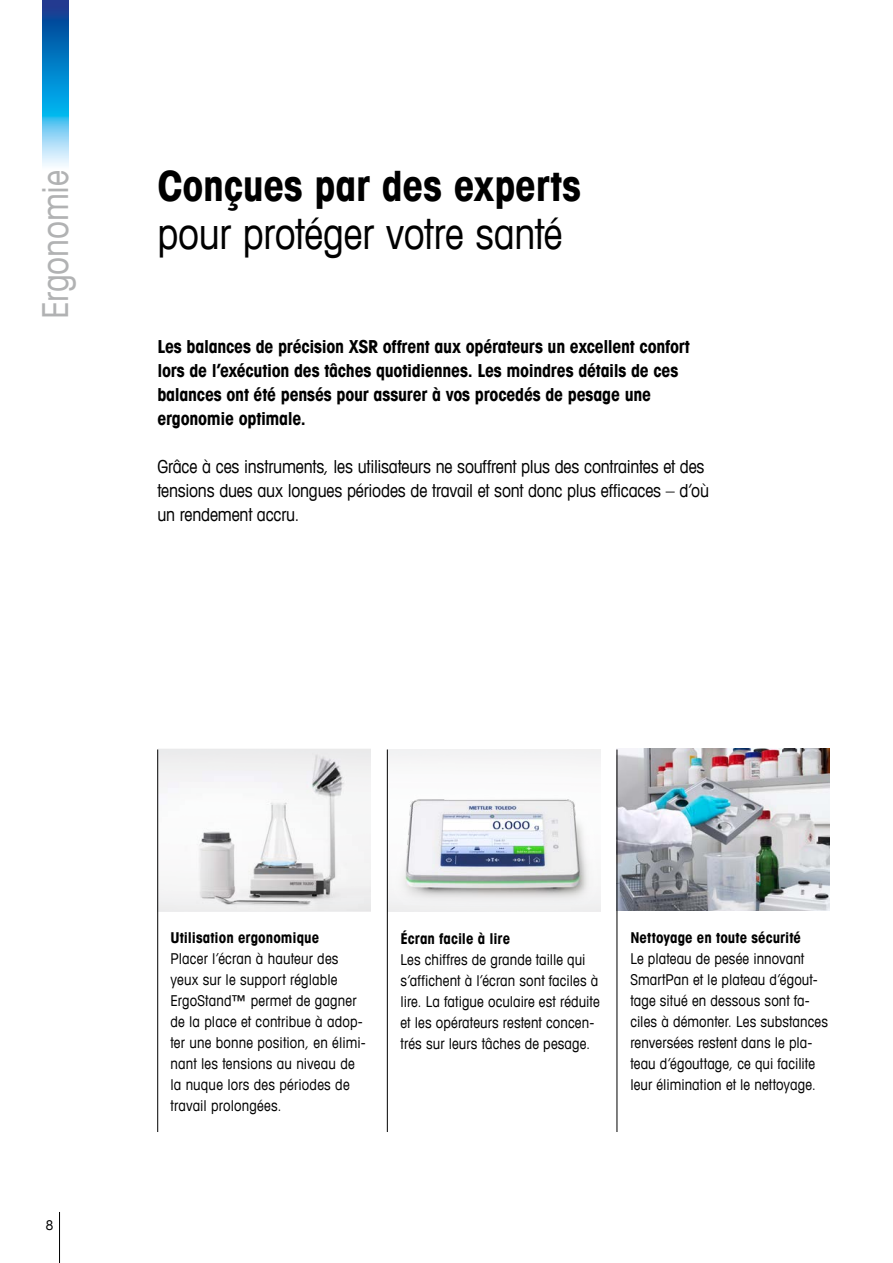
<style>
.page{position:relative;width:893px;height:1263px;background:#fff}
.page>*{position:absolute;margin:0;border:0;box-sizing:border-box;transform-origin:0 0}
.t1{font:condensed 42px "Avant Garde Com";letter-spacing:-.01em;color:#000}
.t2{font:700 condensed 42px "Avant Garde Com";letter-spacing:-.005em;color:#000}
.t3{font:condensed 36px "Avant Garde Com";letter-spacing:-.005em;color:#b1b2b3}
.t4{font:700 condensed 18px/24px "Avant Garde Com";letter-spacing:-.015em;color:#000}
.t5{font:condensed 18px/24px "Avant Garde Com";letter-spacing:-.01em;color:#000}
.t6{font:condensed 15px/21px "Avant Garde Com";letter-spacing:.01em;color:#000}
.t7{font:700 condensed 15px "Avant Garde Com";letter-spacing:.005em;color:#000}
.t8{font:condensed 13.5px "Avant Garde Com";color:#000}
</style>
<div class="page">
<hr style="left:59px;top:1212px;width:1px;height:51px;background:#000">
<img style="left:43px;top:0;width:25px;height:166px">
<img style="left:158px;top:749px;width:212px;height:161px">
<img style="left:618px;top:749px;width:211px;height:161px">
<hr style="left:387px;top:749px;width:1px;height:383px;background:#000">
<hr style="left:157px;top:749px;width:1px;height:383px;background:#000">
<img style="left:388px;top:783px;width:212px;height:127px">
<hr style="left:617px;top:749px;width:1px;height:383px;background:#000">
<h2 class="t3" style="left:33px;top:319px;width:150px;rotate:-90deg">Ergonomie</h2>
<h1 class="t2" style="left:157px;top:158px;width:425px">Conçues par des experts</h1>
<h1 class="t1" style="left:157px;top:207px;width:407px">pour protéger votre santé</h1>
<p class="t4" style="left:157px;top:334px;width:534px">Les balances de précision XSR offrent aux opérateurs un excellent confort lors de l’exécution des tâches quotidiennes. Les moindres détails de ces balances ont été pensés pour assurer à vos procedés de pesage une ergonomie optimale.</p>
<p class="t5" style="left:157px;top:454px;width:553px">Grâce à ces instruments, les utilisateurs ne souffrent plus des contraintes et des tensions dues aux longues périodes de travail et sont donc plus efficaces – d’où un rendement accru.</p>
<p class="t8" style="left:46px;top:1217px;width:9px">8</p>
<p class="t7" style="left:170px;top:928px;width:150px">Utilisation ergonomique</p>
<p class="t6" style="left:170px;top:948px;width:197px">Placer l’écran à hauteur des yeux sur le support réglable<br>ErgoStand™ permet de gagner de la place et contribue à adop&shy;ter une bonne position, en élimi&shy;nant les tensions au niveau de la nuque lors des périodes de travail prolongées.</p>
<p class="t7" style="left:401px;top:928px;width:111px">Écran facile à lire</p>
<p class="t6" style="left:401px;top:948px;width:201px">Les chiffres de grande taille qui s’affichent à l’écran sont faciles à lire. La fatigue oculaire est réduite et les opérateurs restent concen&shy;trés sur leurs tâches de pesage.</p>
<p class="t7" style="left:630px;top:928px;width:172px">Nettoyage en toute sécurité</p>
<p class="t6" style="left:630px;top:948px;width:199px">Le plateau de pesée innovant<br>SmartPan et le plateau d’égout&shy;tage situé en dessous sont fa&shy;ciles à démonter. Les substances renversées restent dans le pla&shy;teau d’égouttage, ce qui facilite leur élimination et le nettoyage.</p>
</div>
